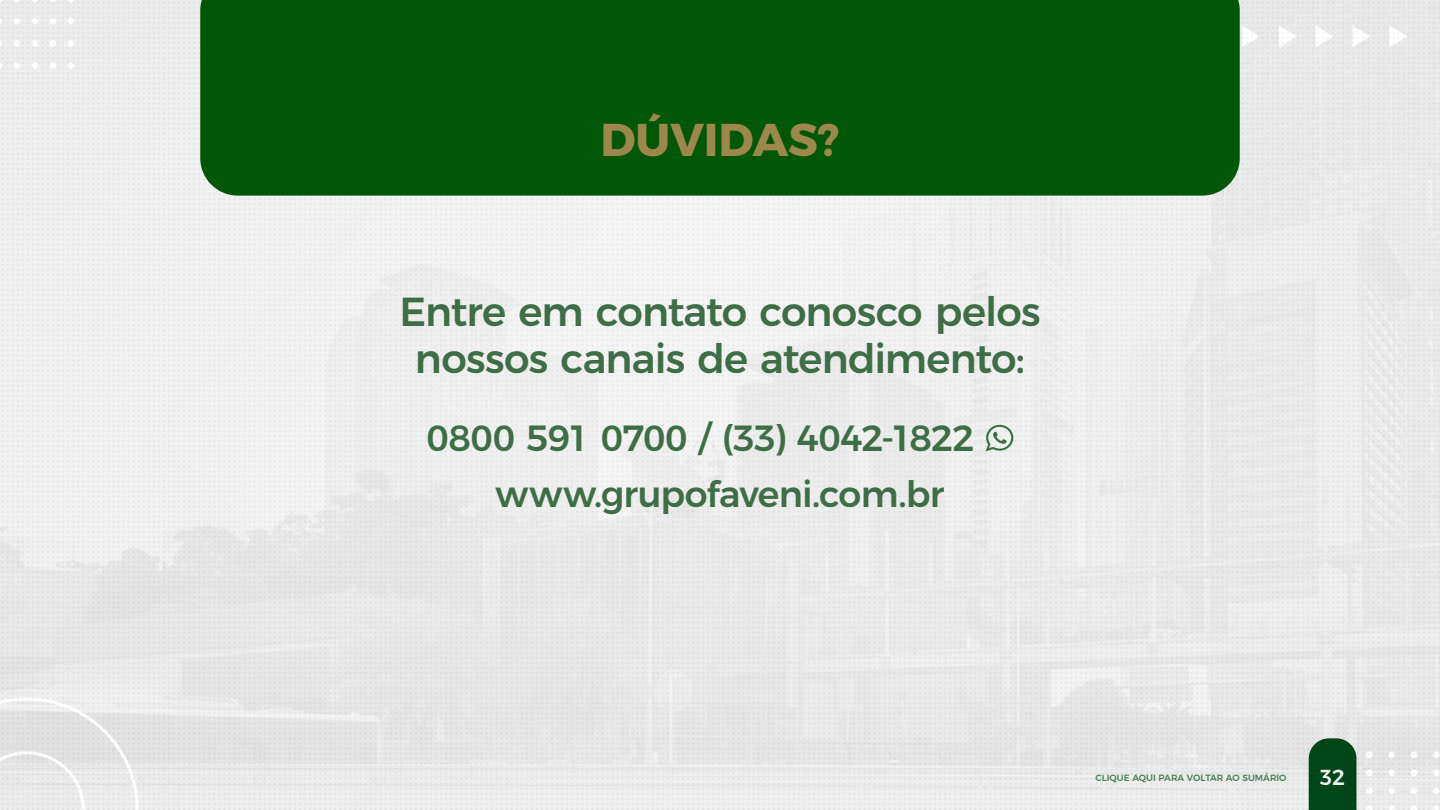
<style>
.page{position:relative;width:1440px;height:810px;background:#fff}
.page>*{position:absolute;margin:0;border:0;box-sizing:border-box;transform-origin:0 0}
.t1{font:700 45.9px "Montserrat";color:#9e874a}
.t2{font:500 40.5px/46.7px "Montserrat";letter-spacing:-.02em;color:#3d6e47;text-align:center}
.t3{font:500 36.38px/55.4px "Montserrat";letter-spacing:-.02em;color:#3d6e47}
.t4{font:500 21.75px "Montserrat";color:#f2f2f2}
.t5{font:500 9px "Montserrat";color:#457d52}
</style>
<div class="page">
<img style="left:0;top:0;width:1440px;height:810px">
<div style="left:200px;top:0;width:1040px;height:196px;background:#005705"></div>
<svg style="left:986px;top:425px;width:27px;height:26px"></svg>
<div style="left:1309px;top:738px;width:47px;height:72px;background:#004618"></div>
<p class="t1" style="left:600px;top:102px;width:241px">DÚVIDAS?</p>
<p class="t2" style="left:399px;top:285px;width:643px">Entre em contato conosco pelos nossos canais de atendimento:</p>
<p class="t3" style="left:495px;top:408px;width:481px;text-indent:-69px">0800 591 0700 / (33) 4042-1822 www.grupofaveni.com.br</p>
<p class="t5" style="left:1096px;top:771px;width:192px">CLIQUE AQUI PARA VOLTAR AO SUMÁRIO</p>
<p class="t4" style="left:1320px;top:760px;width:26px">32</p>
</div>
